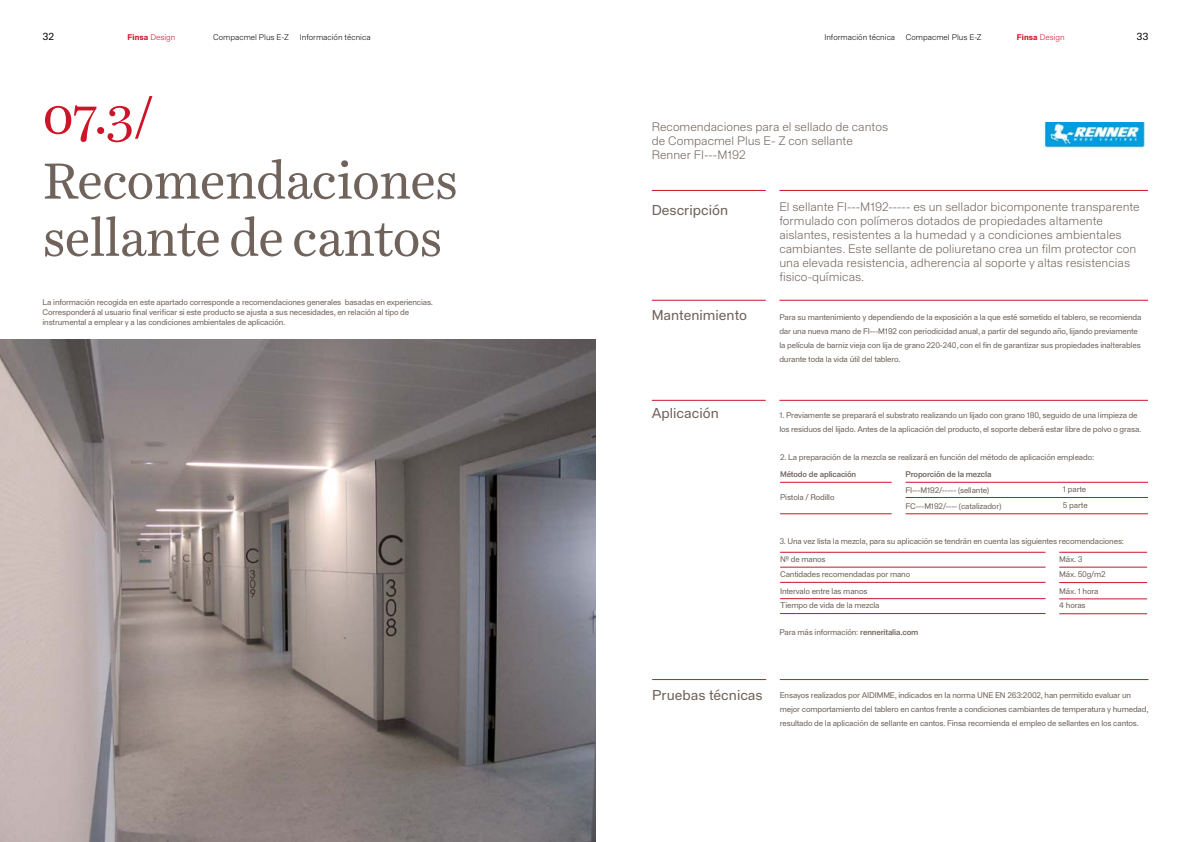
<style>
.page{position:relative;width:1191px;height:842px;background:#fff}
.page>*{position:absolute;margin:0;border:0;box-sizing:border-box;transform-origin:0 0}
.t1{font:51.5px/57.2px "Harriet Text";letter-spacing:-.02em;color:#70635b}
.t2{font:51.5px "Harriet Text";color:#ce1428}
.t3{font:14px "Staff Grotesk";color:#70635b}
.t4{font:300 12px/14px "Staff Grotesk";color:#70635b}
.t5{font:10px "Staff Grotesk";color:#000}
.t6{font:8px/14px "Staff Grotesk";letter-spacing:-.02em;color:#70635b}
.t7{font:300 8px "Staff Grotesk";color:#000}
.t8{font:500 8px "Staff Grotesk";letter-spacing:-.02em;color:#70635b}
.t9{font:300 8px "Staff Grotesk";color:#ce1428}
.s1{font-weight:700}
.s2{font-weight:500}
</style>
<div class="page">
<img style="left:0;top:339px;width:595px;height:503px">
<img style="left:1044px;top:123px;width:102px;height:27px">
<hr style="left:652px;top:190px;width:113px;height:1px;background:#ce1428">
<hr style="left:779px;top:190px;width:369px;height:1px;background:#ce1428">
<hr style="left:652px;top:300px;width:113px;height:1px;background:#ce1428">
<hr style="left:779px;top:300px;width:369px;height:1px;background:#ce1428">
<hr style="left:652px;top:400px;width:113px;height:1px;background:#ce1428">
<hr style="left:779px;top:400px;width:369px;height:1px;background:#ce1428">
<hr style="left:780px;top:482px;width:111px;height:1px;background:#ce1428">
<hr style="left:780px;top:513px;width:111px;height:1px;background:#ce1428">
<hr style="left:905px;top:482px;width:243px;height:1px;background:#ce1428">
<hr style="left:905px;top:497px;width:243px;height:1px;background:#ce1428">
<hr style="left:905px;top:513px;width:243px;height:1px;background:#ce1428">
<hr style="left:780px;top:567px;width:265px;height:1px;background:#ce1428">
<hr style="left:1059px;top:567px;width:88px;height:1px;background:#ce1428">
<hr style="left:780px;top:582px;width:265px;height:1px;background:#ce1428">
<hr style="left:1059px;top:582px;width:88px;height:1px;background:#ce1428">
<hr style="left:780px;top:598px;width:265px;height:1px;background:#ce1428">
<hr style="left:1059px;top:598px;width:88px;height:1px;background:#ce1428">
<hr style="left:780px;top:613px;width:265px;height:1px;background:#ce1428">
<hr style="left:1059px;top:613px;width:88px;height:1px;background:#ce1428">
<hr style="left:780px;top:552px;width:265px;height:1px;background:#ce1428">
<hr style="left:1059px;top:552px;width:88px;height:1px;background:#ce1428">
<hr style="left:652px;top:679px;width:114px;height:1px;background:#ce1428">
<hr style="left:780px;top:679px;width:368px;height:1px;background:#ce1428">
<p class="t5" style="left:43px;top:30px;width:13px">32</p>
<p class="t9" style="left:128px;top:32px;width:49px"><span class="s1">Finsa</span> Design</p>
<p class="t7" style="left:213px;top:32px;width:78px">Compacmel Plus E-Z</p>
<p class="t7" style="left:905px;top:32px;width:78px">Compacmel Plus E-Z</p>
<p class="t9" style="left:1017px;top:32px;width:49px"><span class="s1">Finsa</span> Design</p>
<p class="t5" style="left:1136px;top:30px;width:13px">33</p>
<p class="t7" style="left:300px;top:32px;width:72px">Información técnica</p>
<p class="t7" style="left:824px;top:32px;width:72px">Información técnica</p>
<h1 class="t2" style="left:43px;top:80px;width:114px">07.3/</h1>
<h1 class="t1" style="left:43px;top:152px;width:417px">Recomendaciones sellante de cantos</h1>
<p class="t6" style="left:43px;top:297px;width:392px;line-height:10px">La información recogida en este apartado corresponde a recomendaciones generales basadas en experiencias.<br>Corresponderá al usuario final verificar si este producto se ajusta a sus necesidades, en relación al tipo de instrumental a emplear y a las condiciones ambientales de aplicación.</p>
<h3 class="t4" style="left:652px;top:120px;width:238px">Recomendaciones para el sellado de cantos de Compacmel Plus E- Z con sellante<br>Renner FI---M192</h3>
<h2 class="t3" style="left:652px;top:201px;width:78px">Descripción</h2>
<p class="t4" style="left:779px;top:200px;width:362px">El sellante FI---M192----- es un sellador bicomponente transparente formulado con polímeros dotados de propiedades altamente aislantes, resistentes a la humedad y a condiciones ambientales cambiantes. Este sellante de poliuretano crea un film protector con una elevada resistencia, adherencia al soporte y altas resistencias fisico-químicas.</p>
<h2 class="t3" style="left:652px;top:306px;width:97px">Mantenimiento</h2>
<p class="t6" style="left:779px;top:310px;width:363px">Para su mantenimiento y dependiendo de la exposición a la que esté sometido el tablero, se recomienda dar una nueva mano de FI---M192 con periodicidad anual, a partir del segundo año, lijando previamente la película de barniz vieja con lija de grano 220-240, con el fin de garantizar sus propiedades inalterables durante toda la vida útil del tablero.</p>
<h2 class="t3" style="left:652px;top:404px;width:68px">Aplicación</h2>
<p class="t6" style="left:779px;top:408px;width:363px">1. Previamente se preparará el substrato realizando un lijado con grano 180, seguido de una limpieza de los residuos del lijado. Antes de la aplicación del producto, el soporte deberá estar libre de polvo o grasa.</p>
<p class="t6" style="left:780px;top:450px;width:316px">2. La preparación de la mezcla se realizará en función del método de aplicación empleado:</p>
<p class="t8" style="left:780px;top:469px;width:78px">Método de aplicación</p>
<p class="t8" style="left:905px;top:469px;width:88px">Proporción de la mezcla</p>
<p class="t6" style="left:780px;top:490px;width:56px">Pistola / Rodillo</p>
<p class="t6" style="left:905px;top:483px;width:85px">FI---M192/----- (sellante)</p>
<p class="t6" style="left:905px;top:499px;width:97px">FC---M192/---- (catalizador)</p>
<p class="t6" style="left:1063px;top:482px;width:25px">1 parte</p>
<p class="t6" style="left:1063px;top:498px;width:26px">5 parte</p>
<p class="t6" style="left:779px;top:534px;width:346px">3. Una vez lista la mezcla, para su aplicación se tendrán en cuenta las siguientes recomendaciones:</p>
<p class="t6" style="left:780px;top:552px;width:47px">Nº de manos</p>
<p class="t6" style="left:1059px;top:552px;width:25px">Máx. 3</p>
<p class="t6" style="left:780px;top:567px;width:132px">Cantidades recomendadas por mano</p>
<p class="t6" style="left:1059px;top:567px;width:48px">Máx. 50g/m2</p>
<p class="t6" style="left:780px;top:584px;width:89px">Intervalo entre las manos</p>
<p class="t6" style="left:1059px;top:584px;width:41px">Máx. 1 hora</p>
<p class="t6" style="left:780px;top:598px;width:101px">Tiempo de vida de la mezcla</p>
<p class="t6" style="left:1059px;top:598px;width:28px">4 horas</p>
<p class="t6" style="left:779px;top:625px;width:140px">Para más información: <span class="s2">renneritalia.com</span></p>
<h2 class="t3" style="left:652px;top:687px;width:112px">Pruebas técnicas</h2>
<p class="t6" style="left:780px;top:688px;width:370px">Ensayos realizados por AIDIMME, indicados en la norma UNE EN 263:2002, han permitido evaluar un mejor comportamiento del tablero en cantos frente a condiciones cambiantes de temperatura y humedad, resultado de la aplicación de sellante en cantos. Finsa recomienda el empleo de sellantes en los cantos.</p>
</div>
